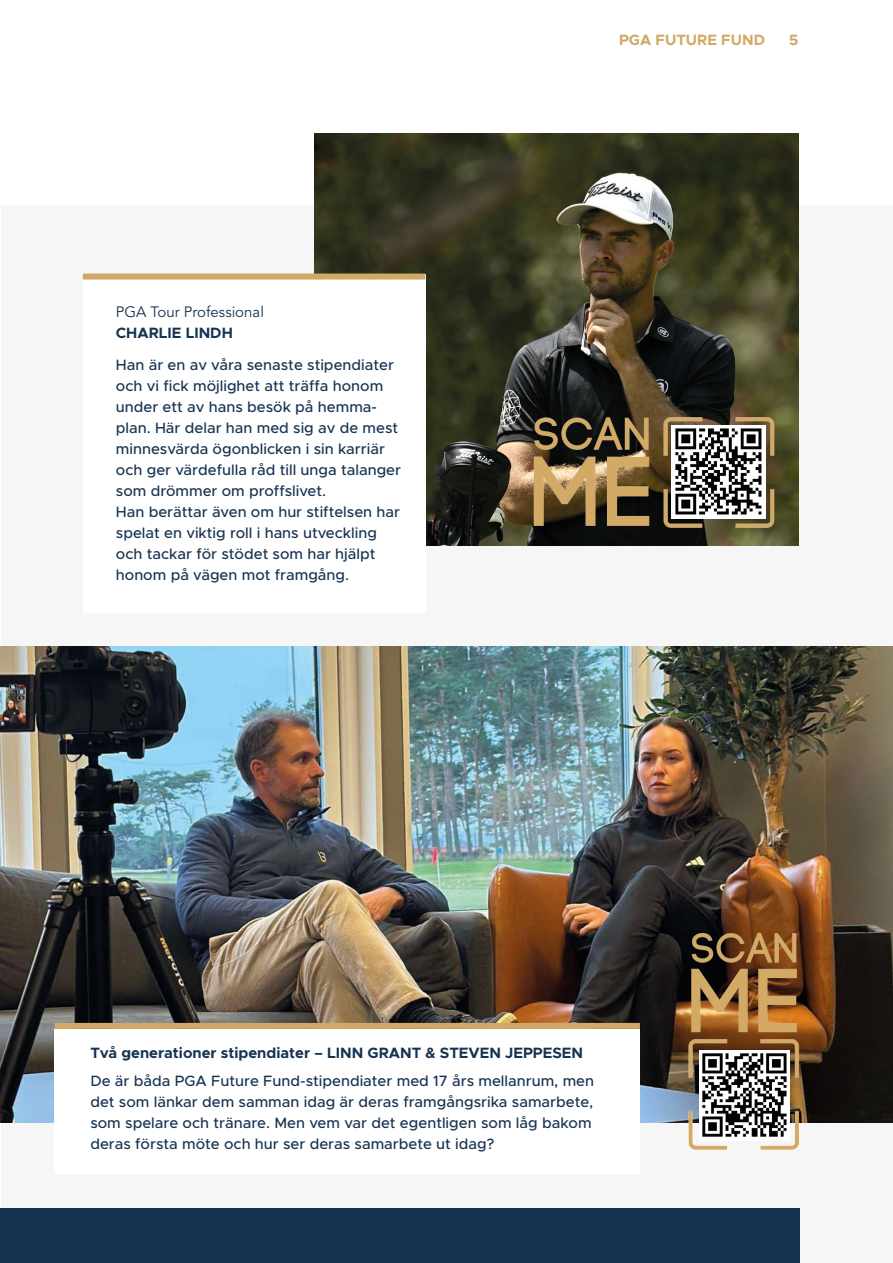
<style>
.page{position:relative;width:893px;height:1263px;background:#fff}
.page>*{position:absolute;margin:0;border:0;box-sizing:border-box;transform-origin:0 0}
.t1{font:500 15px/21px "Metropolis";color:#163351}
.t2{font:700 15px "Metropolis";color:#163351}
.t3{font:15px "Avenir";color:#163351}
.t4{font:700 15px "Metropolis";color:#d2a865}
</style>
<div class="page">
<div style="left:1px;top:206px;width:892px;height:1057px;background:#f6f6f6"></div>
<img style="left:315px;top:134px;width:483px;height:411px">
<img style="left:0;top:646px;width:893px;height:476px">
<div style="left:83px;top:274px;width:342px;height:338px;background:#fff"></div>
<div style="left:83px;top:274px;width:342px;height:6px;background:#d2a865"></div>
<div style="left:54px;top:1029px;width:586px;height:145px;background:#fff"></div>
<div style="left:55px;top:1023px;width:585px;height:6px;background:#d2a865"></div>
<div style="left:1px;top:1209px;width:798px;height:54px;background:#163351"></div>
<hr style="left:0;top:1209px;width:1px;height:54px;background:#163351">
<img style="left:688px;top:1046px;width:114px;height:104px">
<img style="left:688px;top:930px;width:118px;height:116px">
<img style="left:699px;top:1051px;width:91px;height:89px">
<img style="left:530px;top:414px;width:249px;height:127px">
<img style="left:672px;top:426px;width:93px;height:92px">
<p class="t3" style="left:116px;top:301px;width:150px">PGA Tour Professional</p>
<p class="t2" style="left:116px;top:323px;width:119px">CHARLIE LINDH</p>
<p class="t1" style="left:116px;top:354px;width:280px">Han är en av våra senaste stipendiater och vi fick möjlighet att träffa honom</p>
<p class="t1" style="left:116px;top:396px;width:287px">under ett av hans besök på hemma&shy;plan. Här delar han med sig av de mest minnesvärda ögonblicken i sin karriär och ger värdefulla råd till unga talanger som drömmer om proffslivet.</p>
<p class="t1" style="left:116px;top:501px;width:286px">Han berättar även om hur stiftelsen har spelat en viktig roll i hans utveckling och tackar för stödet som har hjälpt honom på vägen mot framgång.</p>
<p class="t4" style="left:619px;top:30px;width:148px">PGA FUTURE FUND</p>
<p class="t4" style="left:789px;top:30px;width:11px">5</p>
<p class="t2" style="left:90px;top:1043px;width:494px">Två generationer stipendiater – LINN GRANT &amp; STEVEN JEPPESEN</p>
<p class="t1" style="left:90px;top:1070px;width:505px">De är båda PGA Future Fund-stipendiater med 17 års mellanrum, men det som länkar dem samman idag är deras framgångsrika samarbete, som spelare och tränare. Men vem var det egentligen som låg bakom deras första möte och hur ser deras samarbete ut idag?</p>
</div>
